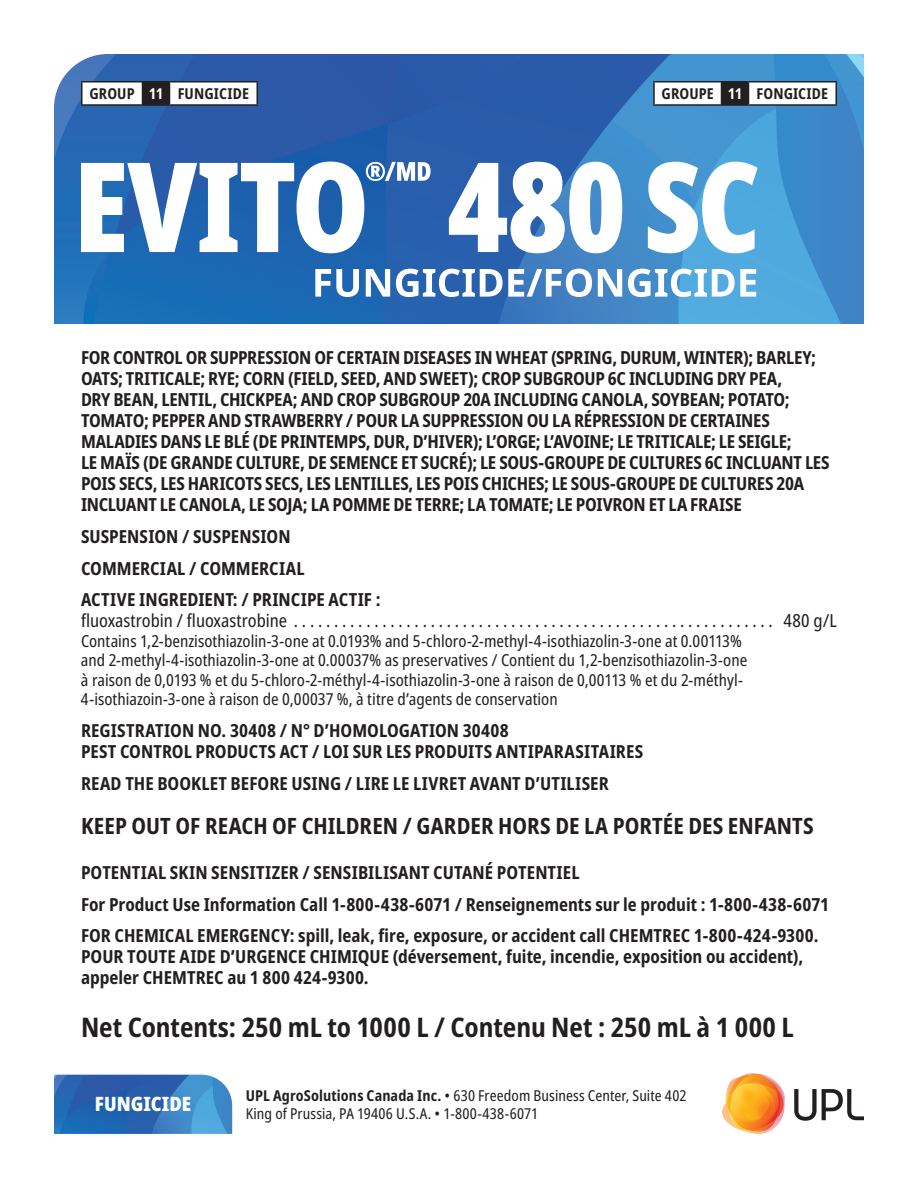
<style>
.page{position:relative;width:918px;height:1188px;background:#fff}
.page>*{position:absolute;margin:0;border:0;box-sizing:border-box;transform-origin:0 0}
.t1{font:700 condensed 27px "Noto Sans";color:#231f20}
.t2{font:700 condensed 22.5px "Noto Sans";letter-spacing:.005em;color:#231f20}
.t3{font:900 condensed 19.8px "Noto Sans";color:#fff}
.t4{font:700 condensed 18px/21px "Noto Sans";letter-spacing:-.005em;color:#231f20}
.t5{font:condensed 18px "Noto Sans";letter-spacing:-.005em;color:#231f20}
.t6{font:condensed 16.5px/19.5px "Noto Sans";color:#231f20}
.t7{font:condensed 15px/18px "Noto Sans";letter-spacing:.005em;color:#231f20}
.t8{font:700 condensed 15px "Noto Sans";letter-spacing:.01em;color:#231f20}
.s1{color:#fff}
.s2{font-weight:700}
</style>
<div class="page">
<img style="left:54px;top:1075px;width:178px;height:59px">
<img style="left:54px;top:54px;width:810px;height:270px">
<svg style="left:81px;top:162px;width:350px;height:91px"></svg>
<svg style="left:449px;top:162px;width:173px;height:91px"></svg>
<svg style="left:648px;top:162px;width:110px;height:91px"></svg>
<svg style="left:315px;top:269px;width:44px;height:28px"></svg>
<svg style="left:366px;top:269px;width:24px;height:28px"></svg>
<svg style="left:396px;top:269px;width:196px;height:28px"></svg>
<svg style="left:598px;top:269px;width:24px;height:28px"></svg>
<svg style="left:628px;top:269px;width:128px;height:28px"></svg>
<hr style="left:653px;top:81px;width:69px;height:2px;background:#231f20">
<hr style="left:653px;top:82px;width:2px;height:22px;background:#231f20">
<hr style="left:722px;top:81px;width:26px;height:2px;background:#231f20">
<hr style="left:748px;top:81px;width:89px;height:2px;background:#231f20">
<svg style="left:654px;top:82px;width:183px;height:22px"></svg>
<hr style="left:653px;top:104px;width:69px;height:2px;background:#231f20">
<hr style="left:722px;top:104px;width:26px;height:2px;background:#231f20">
<hr style="left:748px;top:104px;width:89px;height:2px;background:#231f20">
<hr style="left:81px;top:81px;width:61px;height:2px;background:#231f20">
<hr style="left:142px;top:81px;width:28px;height:2px;background:#231f20">
<hr style="left:170px;top:81px;width:88px;height:2px;background:#231f20">
<svg style="left:81px;top:82px;width:175px;height:22px"></svg>
<hr style="left:256px;top:82px;width:2px;height:22px;background:#231f20">
<hr style="left:81px;top:104px;width:61px;height:2px;background:#231f20">
<hr style="left:142px;top:104px;width:28px;height:2px;background:#231f20">
<hr style="left:170px;top:104px;width:88px;height:2px;background:#231f20">
<svg style="left:794px;top:1089px;width:70px;height:32px"></svg>
<img style="left:722px;top:1073px;width:63px;height:61px">
<p class="t8" style="left:90px;top:82px;width:161px">GROUP <span class="s1">11</span> FUNGICIDE</p>
<p class="t8" style="left:662px;top:82px;width:168px">GROUPE <span class="s1">11</span> FONGICIDE</p>
<p class="t4" style="left:81px;top:347px;width:750px">FOR CONTROL OR SUPPRESSION OF CERTAIN DISEASES IN WHEAT (SPRING, DURUM, WINTER); BARLEY; OATS; TRITICALE; RYE; CORN (FIELD, SEED, AND SWEET); CROP SUBGROUP 6C INCLUDING DRY PEA,<br>DRY BEAN, LENTIL, CHICKPEA; AND CROP SUBGROUP 20A INCLUDING CANOLA, SOYBEAN; POTATO; TOMATO; PEPPER AND STRAWBERRY / POUR LA SUPPRESSION OU LA RÉPRESSION DE CERTAINES MALADIES DANS LE BLÉ (DE PRINTEMPS, DUR, D’HIVER); L’ORGE; L’AVOINE; LE TRITICALE; LE SEIGLE;<br>LE MAÏS (DE GRANDE CULTURE, DE SEMENCE ET SUCRÉ); LE SOUS-GROUPE DE CULTURES 6C INCLUANT LES POIS SECS, LES HARICOTS SECS, LES LENTILLES, LES POIS CHICHES; LE SOUS-GROUPE DE CULTURES 20A INCLUANT LE CANOLA, LE SOJA; LA POMME DE TERRE; LA TOMATE; LE POIVRON ET LA FRAISE</p>
<p class="t4" style="left:81px;top:521px;width:301px;line-height:31.8px">SUSPENSION / SUSPENSION<br>COMMERCIAL / COMMERCIAL<br>ACTIVE INGREDIENT: / PRINCIPE ACTIF :</p>
<p class="t5" style="left:81px;top:608px;width:758px">fluoxastrobin / fluoxastrobine . . . . . . . . . . . . . . . . . . . . . . . . . . . . . . . . . . . . . . . . . . . . . . . . . . . . . . . . . . . . 480 g/L</p>
<p class="t6" style="left:81px;top:631px;width:668px">Contains 1,2-benzisothiazolin-3-one at 0.0193% and 5-chloro-2-methyl-4-isothiazolin-3-one at 0.00113% and 2-methyl-4-isothiazolin-3-one at 0.00037% as preservatives / Contient du 1,2-benzisothiazolin-3-one à raison de 0,0193 % et du 5-chloro-2-méthyl-4-isothiazolin-3-one à raison de 0,00113 % et du 2-méthyl-4-isothiazoin-3-one à raison de 0,00037 %, à titre d’agents de conservation</p>
<p class="t4" style="left:81px;top:720px;width:564px">REGISTRATION NO. 30408 / N° D’HOMOLOGATION 30408<br>PEST CONTROL PRODUCTS ACT / LOI SUR LES PRODUITS ANTIPARASITAIRES</p>
<p class="t4" style="left:81px;top:773px;width:529px">READ THE BOOKLET BEFORE USING / LIRE LE LIVRET AVANT D’UTILISER</p>
<p class="t2" style="left:81px;top:810px;width:734px">KEEP OUT OF REACH OF CHILDREN / GARDER HORS DE LA PORTÉE DES ENFANTS</p>
<p class="t4" style="left:81px;top:857px;width:750px;line-height:31.8px">POTENTIAL SKIN SENSITIZER / SENSIBILISANT CUTANÉ POTENTIEL<br>For Product Use Information Call 1-800-438-6071 / Renseignements sur le produit : 1-800-438-6071<br>FOR CHEMICAL EMERGENCY: spill, leak, fire, exposure, or accident call CHEMTREC 1-800-424-9300.</p>
<p class="t4" style="left:81px;top:947px;width:724px">POUR TOUTE AIDE D’URGENCE CHIMIQUE (déversement, fuite, incendie, exposition ou accident), appeler CHEMTREC au 1 800 424-9300.</p>
<h1 class="t1" style="left:81px;top:1008px;width:714px">Net Contents: 250 mL to 1000 L / Contenu Net : 250 mL à 1 000 L</h1>
<p class="t3" style="left:95px;top:1089px;width:98px">FUNGICIDE</p>
<p class="t7" style="left:246px;top:1087px;width:442px"><span class="s2">UPL AgroSolutions Canada Inc.</span> • 630 Freedom Business Center, Suite 402<br>King of Prussia, PA 19406 U.S.A. • 1-800-438-6071</p>
</div>
